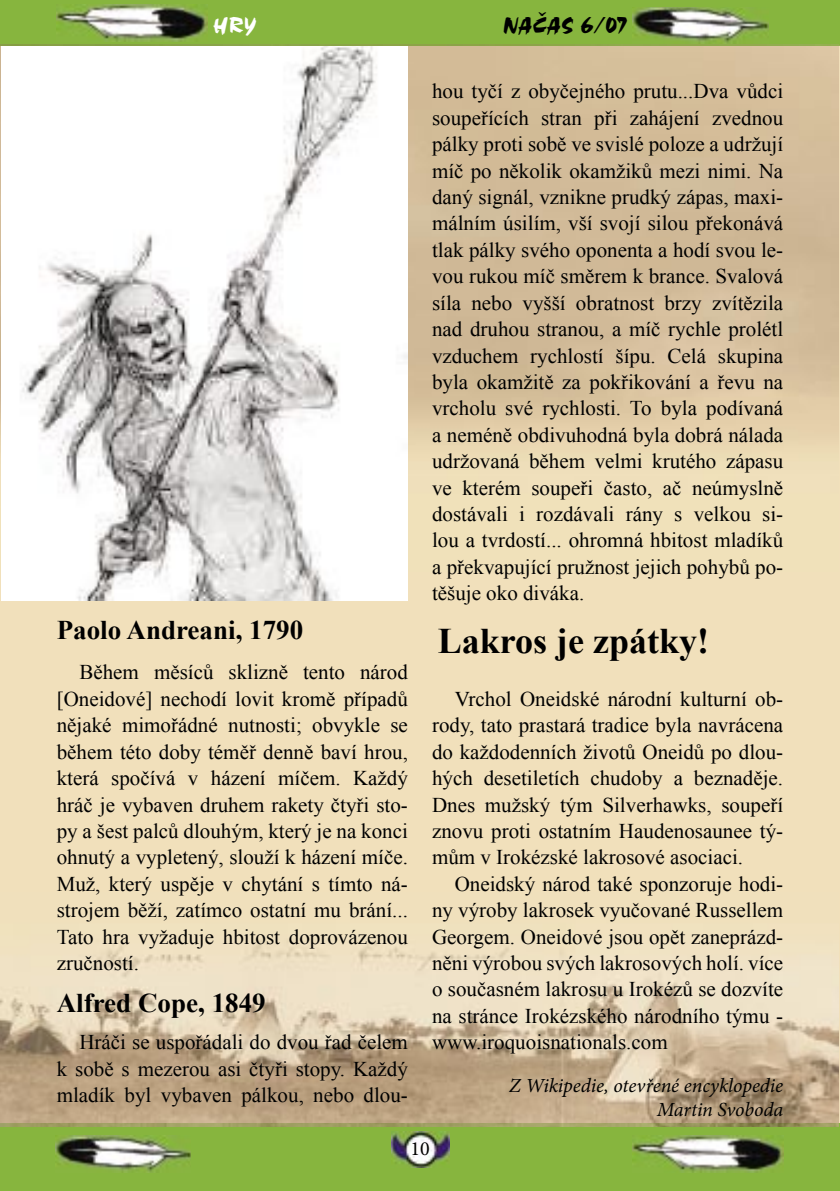
<style>
.page{position:relative;width:840px;height:1191px;background:#fff}
.page>*{position:absolute;margin:0;border:0;box-sizing:border-box;transform-origin:0 0}
.t1{font:700 36px "Times New Roman";color:#000}
.t2{font:700 27px "Times New Roman";color:#000}
.t3{font:24px "Choc DOT";color:#000}
.t4{font:24px "Choc DOT";color:#fff}
.t5{font:21px/26.4px "Times New Roman";color:#000;text-align:justify}
.t6{font:italic 20px/24px "Minion Pro";letter-spacing:-.005em;color:#000;text-align:right}
.t7{font:20px "Minion Pro";color:#000}
</style>
<div class="page">
<div style="left:0;top:1123px;width:839px;height:68px;background:#87b53e"></div>
<img style="left:391px;top:1131px;width:58px;height:36px">
<div style="left:0;top:0;width:839px;height:45px;background:#87b53e"></div>
<div style="left:0;top:47px;width:839px;height:1076px;background:#f1e0bb"></div>
<img style="left:632px;top:7px;width:136px;height:37px">
<img style="left:57px;top:4px;width:150px;height:37px">
<img style="left:55px;top:1135px;width:136px;height:37px">
<img style="left:632px;top:1135px;width:150px;height:37px">
<img style="left:0;top:941px;width:839px;height:185px">
<img style="left:0;top:45px;width:839px;height:527px">
<hr style="left:839px;top:1123px;width:1px;height:68px;background:#87b53e">
<hr style="left:839px;top:0;width:1px;height:45px;background:#87b53e">
<hr style="left:839px;top:47px;width:1px;height:1076px;background:#f1e0bb">
<img style="left:1px;top:46px;width:406px;height:554px">
<p class="t4" style="left:213px;top:12px;width:45px">HRY</p>
<p class="t2" style="left:57px;top:611px;width:248px">Paolo Andreani, 1790</p>
<p class="t5" style="left:57px;top:659px;width:352px;text-indent:23px">Během měsíců sklizně tento národ [Oneidové] nechodí lovit kromě případů nějaké mimořádné nutnosti; obvykle se během této doby téměř denně baví hrou, která spočívá v házení míčem. Každý hráč je vybaven druhem rakety čtyři sto&shy;py a šest palců dlouhým, který je na konci ohnutý a vypletený, slouží k házení míče.<br>Muž, který uspěje v chytání s tímto ná&shy;strojem běží, zatímco ostatní mu brání...<br>Tato hra vyžaduje hbitost doprovázenou zručností.</p>
<p class="t2" style="left:57px;top:984px;width:210px">Alfred Cope, 1849</p>
<p class="t5" style="left:57px;top:1028px;width:352px;text-indent:23px">Hráči se uspořádali do dvou řad čelem k sobě s mezerou asi čtyři stopy. Každý mladík byl vybaven pálkou, nebo dlou-</p>
<p class="t3" style="left:502px;top:12px;width:126px">NAČAS 6/07</p>
<p class="t5" style="left:432px;top:78px;width:352px">hou tyčí z obyčejného prutu...Dva vůdci soupeřících stran při zahájení zvednou pálky proti sobě ve svislé poloze a udržují míč po několik okamžiků mezi nimi. Na daný signál, vznikne prudký zápas, maxi&shy;málním úsilím, vší svojí silou překonává tlak pálky svého oponenta a hodí svou le&shy;vou rukou míč směrem k brance. Svalová síla nebo vyšší obratnost brzy zvítězila nad druhou stranou, a míč rychle prolétl vzduchem rychlostí šípu. Celá skupina byla okamžitě za pokřikování a řevu na vrcholu své rychlosti. To byla podívaná a neméně obdivuhodná byla dobrá nálada udržovaná během velmi krutého zápasu ve kterém soupeři často, ač neúmyslně dostávali i rozdávali rány s velkou si&shy;lou a tvrdostí... ohromná hbitost mladíků a překvapující pružnost jejich pohybů po&shy;těšuje oko diváka.</p>
<h1 class="t1" style="left:437px;top:616px;width:273px">Lakros je zpátky!</h1>
<p class="t5" style="left:432px;top:685px;width:352px;text-indent:23px">Vrchol Oneidské národní kulturní ob&shy;rody, tato prastará tradice byla navrácena do každodenních životů Oneidů po dlou&shy;hých desetiletích chudoby a beznaděje.<br>Dnes mužský tým Silverhawks, soupeří znovu proti ostatním Haudenosaunee tý&shy;mům v Irokézské lakrosové asociaci.</p>
<p class="t5" style="left:432px;top:870px;width:352px;text-indent:23px">Oneidský národ také sponzoruje hodi&shy;ny výroby lakrosek vyučované Russellem Georgem. Oneidové jsou opět zaneprázd&shy;něni výrobou svých lakrosových holí. více o současném lakrosu u Irokézů se dozvíte na stránce Irokézského národního týmu - www.iroquoisnationals.com</p>
<p class="t6" style="left:509px;top:1073px;width:275px">Z Wikipedie, otevřené encyklopedie<br>Martin Svoboda</p>
<p class="t7" style="left:410px;top:1135px;width:21px">10</p>
</div>
